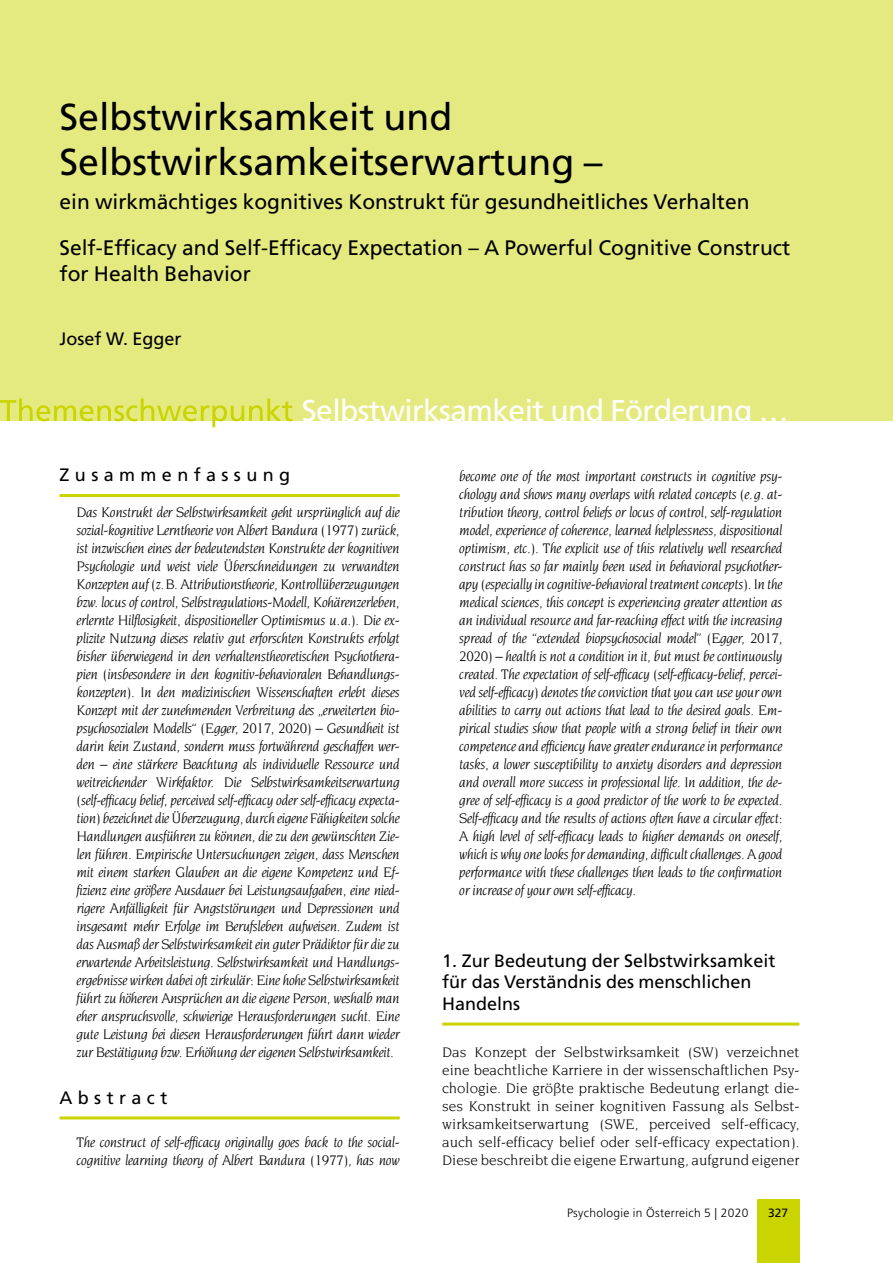
<style>
.page{position:relative;width:893px;height:1263px;background:#fff}
.page>*{position:absolute;margin:0;border:0;box-sizing:border-box;transform-origin:0 0}
.t1{font:37.5px/45px "Frutiger";color:#000}
.t2{font:30px "Frutiger";letter-spacing:-.02em;color:#fff}
.t3{font:21px/25.2px "Frutiger";color:#000}
.t4{font:18px/21.6px "Frutiger";color:#000}
.t5{font:18px "Frutiger";letter-spacing:.3em;color:#000}
.t6{font:italic 15px/18px "Novarese";letter-spacing:-.025em;color:#000;text-align:justify}
.t7{font:15px/18px "Novarese";color:#000;text-align:justify}
.t8{font:300 12px "Frutiger";letter-spacing:.025em;color:#000}
.t9{font:12px "Frutiger";color:#000}
</style>
<div class="page">
<div style="left:0;top:0;width:893px;height:421px;background:#e5ea80"></div>
<svg style="left:0;top:398px;width:292px;height:29px"></svg>
<div style="left:757px;top:1199px;width:42px;height:64px;background:#cad400"></div>
<hr style="left:60px;top:494px;width:340px;height:3px;background:#cad400">
<hr style="left:60px;top:1116px;width:340px;height:3px;background:#cad400">
<hr style="left:442px;top:1022px;width:357px;height:3px;background:#cad400">
<h1 class="t1" style="left:60px;top:95px;width:544px">Selbstwirksamkeit und<br>Selbstwirksamkeitserwartung –</h1>
<h3 class="t3" style="left:60px;top:189px;width:692px">ein wirkmächtiges kognitives Konstrukt für gesundheitliches Verhalten</h3>
<h3 class="t3" style="left:60px;top:236px;width:732px">Self-Efficacy and Self-Efficacy Expectation – A Powerful Cognitive Construct for Health Behavior</h3>
<p class="t4" style="left:60px;top:328px;width:124px">Josef W. Egger</p>
<h2 class="t2" style="left:302px;top:393px;width:488px">Selbstwirksamkeit und Förderung …</h2>
<p class="t5" style="left:60px;top:464px;width:232px">Zusammenfassung</p>
<p class="t6" style="left:77px;top:502px;width:325px">Das Konstrukt der Selbstwirksamkeit geht ursprünglich auf die sozial-kognitive Lerntheorie von Albert Bandura (1977) zurück, ist inzwischen eines der bedeutendsten Konstrukte der kognitiven Psychologie und weist viele Überschneidungen zu verwandten Konzepten auf (z.B. Attributionstheorie, Kontrollüberzeugungen bzw. locus of control, Selbstregulations-Modell, Kohärenzerleben, erlernte Hilflosigkeit, dispositioneller Optimismus u.a.). Die ex&shy;plizite Nutzung dieses relativ gut erforschten Konstrukts erfolgt bisher überwiegend in den verhaltenstheoretischen Psychothera&shy;pien (insbesondere in den kognitiv-behavioralen Behandlungs&shy;konzepten). In den medizinischen Wissenschaften erlebt dieses Konzept mit der zunehmenden Verbreitung des „erweiterten bio&shy;psychosozialen Modells“ (Egger, 2017, 2020) – Gesundheit ist darin kein Zustand, sondern muss fortwährend geschaffen wer&shy;den – eine stärkere Beachtung als individuelle Ressource und weitreichender Wirkfaktor. Die Selbstwirksamkeitserwartung (self-efficacy belief, perceived self-efficacy oder self-efficacy expecta&shy;tion) bezeichnet die Überzeugung, durch eigene Fähigkeiten solche Handlungen ausführen zu können, die zu den gewünschten Zie&shy;len führen. Empirische Untersuchungen zeigen, dass Menschen mit einem starken Glauben an die eigene Kompetenz und Ef&shy;fizienz eine größere Ausdauer bei Leistungsaufgaben, eine nied&shy;rigere Anfälligkeit für Angststörungen und Depressionen und insgesamt mehr Erfolge im Berufsleben aufweisen. Zudem ist das Ausmaß der Selbstwirksamkeit ein guter Prädiktor für die zu erwartende Arbeitsleistung. Selbstwirksamkeit und Handlungs&shy;ergebnisse wirken dabei oft zirkulär: Eine hohe Selbstwirksamkeit führt zu höheren Ansprüchen an die eigene Person, weshalb man eher anspruchsvolle, schwierige Herausforderungen sucht. Eine gute Leistung bei diesen Herausforderungen führt dann wieder zur Bestätigung bzw. Erhöhung der eigenen Selbstwirksamkeit.</p>
<p class="t5" style="left:60px;top:1087px;width:109px">Abstract</p>
<p class="t6" style="left:77px;top:1132px;width:325px">The construct of self-efficacy originally goes back to the social&shy;cognitive learning theory of Albert Bandura (1977), has now</p>
<p class="t6" style="left:459px;top:466px;width:325px">become one of the most important constructs in cognitive psy&shy;chology and shows many overlaps with related concepts (e.g. at&shy;tribution theory, control beliefs or locus of control, self-regulation model, experience of coherence, learned helplessness, dispositional optimism, etc.). The explicit use of this relatively well researched construct has so far mainly been used in behavioral psychother&shy;apy (especially in cognitive-behavioral treatment concepts). In the medical sciences, this concept is experiencing greater attention as an individual resource and far-reaching effect with the increasing spread of the “extended biopsychosocial model” (Egger, 2017, 2020) – health is not a condition in it, but must be continuously created. The expectation of self-efficacy (self-efficacy-belief, percei&shy;ved self-efficacy) denotes the conviction that you can use your own abilities to carry out actions that lead to the desired goals. Em&shy;pirical studies show that people with a strong belief in their own competence and efficiency have greater endurance in performance tasks, a lower susceptibility to anxiety disorders and depression and overall more success in professional life. In addition, the de&shy;gree of self-efficacy is a good predictor of the work to be expected.<br>Self-efficacy and the results of actions often have a circular effect:<br>A high level of self-efficacy leads to higher demands on oneself, which is why one looks for demanding, difficult challenges. A good performance with these challenges then leads to the confirmation or increase of your own self-efficacy.</p>
<p class="t4" style="left:442px;top:950px;width:335px">1. Zur Bedeutung der Selbstwirksamkeit für das Verständnis des menschlichen<br>Handelns</p>
<p class="t7" style="left:442px;top:1042px;width:359px">Das Konzept der Selbstwirksamkeit (SW) verzeichnet eine beachtliche Karriere in der wissenschaftlichen Psy&shy;chologie. Die größte praktische Bedeutung erlangt die&shy;ses Konstrukt in seiner kognitiven Fassung als Selbst&shy;wirksamkeitserwartung (SWE, perceived self-efficacy, auch self-efficacy belief oder self-efficacy expectation).<br>Diese beschreibt die eigene Erwartung, aufgrund eigener</p>
<p class="t8" style="left:567px;top:1206px;width:183px">Psychologie in Österreich 5 | 2020</p>
<p class="t9" style="left:768px;top:1205px;width:22px">327</p>
</div>
